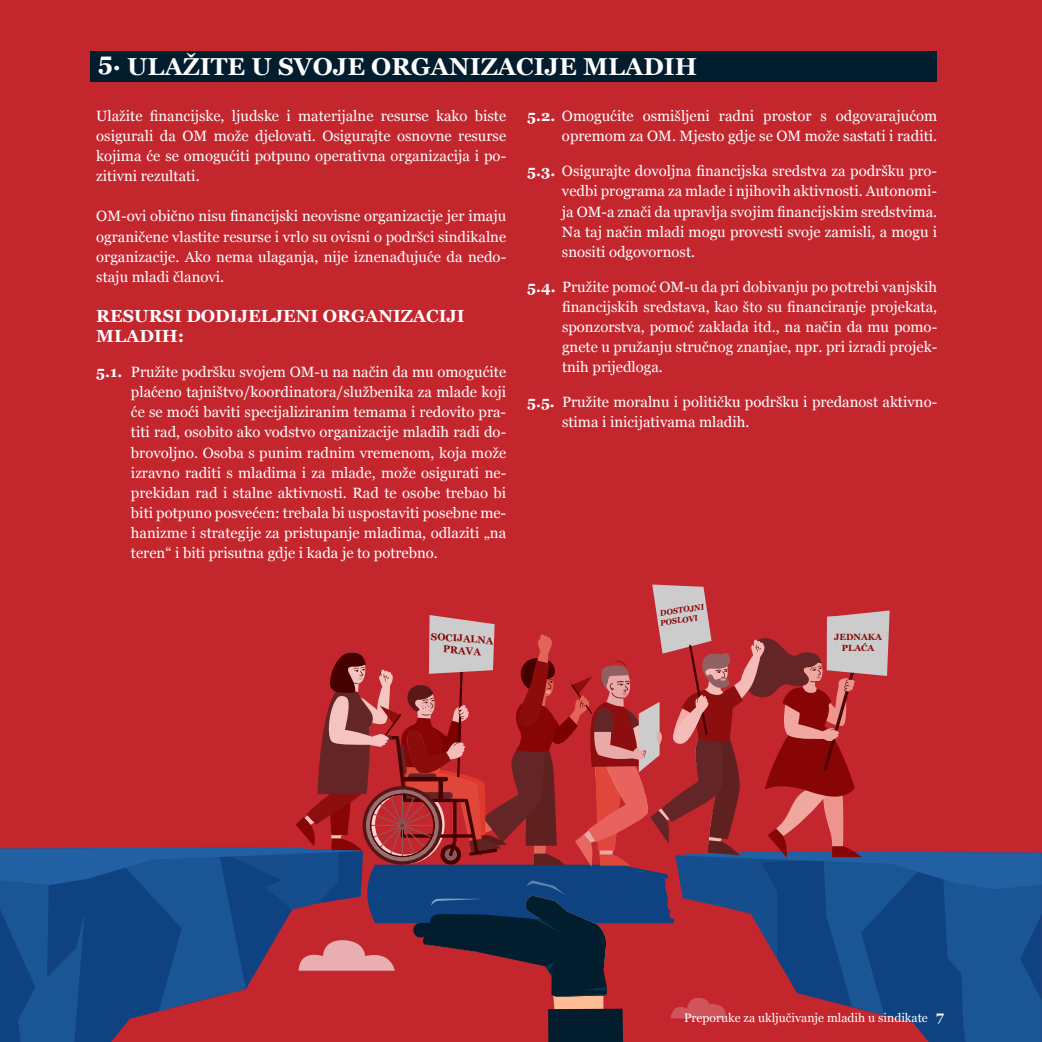
<style>
.page{position:relative;width:1042px;height:1042px;background:#c4262e}
.page>*{position:absolute;margin:0;border:0;box-sizing:border-box;transform-origin:0 0}
.t1{font:700 24.5px "Georgia";color:#fff}
.t2{font:700 17.5px/20.1px "Georgia";color:#fff}
.t3{font:14.88px/20.1px "Georgia";color:#fff;text-align:justify}
.t4{font:12.25px "Georgia";color:#fff}
.t5{font:700 9.97px/11.9px "Georgia";color:#880505;text-align:center}
.t6{font:700 8.92px/10.7px "Georgia";color:#880505;text-align:center}
.t7{font:700 8.22px/9.8px "Georgia";color:#880505;scale:.95 1}
.s1{font-weight:700}
.s2{font-weight:700;font-size:14px}
</style>
<div class="page">
<div style="left:90px;top:52px;width:847px;height:30px;background:#021d2e"></div>
<svg style="left:0;top:584px;width:1042px;height:458px"></svg>
<h1 class="t1" style="left:98px;top:48px;width:600px">5. ULAŽITE U SVOJE ORGANIZACIJE MLADIH</h1>
<p class="t3" style="left:96px;top:105px;width:411px">Ulažite financijske, ljudske i materijalne resurse kako biste osigurali da OM može djelovati. Osigurajte osnovne resurse kojima će se omogućiti potpuno operativna organizacija i po&shy;zitivni rezultati.</p>
<p class="t3" style="left:96px;top:206px;width:411px">OM-ovi obično nisu financijski neovisne organizacije jer imaju ograničene vlastite resurse i vrlo su ovisni o podršci sindikalne organizacije. Ako nema ulaganja, nije iznenađujuće da nedo&shy;staju mladi članovi.</p>
<p class="t2" style="left:96px;top:305px;width:370px">RESURSI DODIJELJENI ORGANIZACIJI<br>MLADIH:</p>
<p class="t3" style="left:131px;top:361px;width:377px;text-indent:-35px"><span class="s1">5.1.</span> Pružite podršku svojem OM-u na način da mu omogućite plaćeno tajništvo/koordinatora/službenika za mlade koji će se moći baviti specijaliziranim temama i redovito pra&shy;titi rad, osobito ako vodstvo organizacije mladih radi do&shy;brovoljno. Osoba s punim radnim vremenom, koja može izravno raditi s mladima i za mlade, može osigurati ne&shy;prekidan rad i stalne aktivnosti. Rad te osobe trebao bi biti potpuno posvećen: trebala bi uspostaviti posebne me&shy;hanizme i strategije za pristupanje mladima, odlaziti „na teren“ i biti prisutna gdje i kada je to potrebno.</p>
<p class="t5" style="left:431px;top:630px;width:64px;rotate:4deg">SOCIJALNA<br>PRAVA</p>
<p class="t3" style="left:527px;top:105px;width:411px;text-align:right"><span class="s1">5.2.</span> Omogućite osmišljeni radni prostor s odgovarajućom opremom za OM. Mjesto gdje se OM može sastati i raditi.</p>
<p class="t3" style="left:562px;top:160px;width:377px;text-indent:-35px"><span class="s1">5.3.</span> Osigurajte dovoljna financijska sredstva za podršku pro&shy;vedbi programa za mlade i njihovih aktivnosti. Autonomi&shy;ja OM-a znači da upravlja svojim financijskim sredstvima.<br>Na taj način mladi mogu provesti svoje zamisli, a mogu i snositi odgovornost.</p>
<p class="t3" style="left:562px;top:276px;width:377px;text-indent:-35px"><span class="s1">5.4.</span> Pružite pomoć OM-u da pri dobivanju po potrebi vanjskih financijskih sredstava, kao što su financiranje projekata, sponzorstva, pomoć zaklada itd., na način da mu pomo&shy;gnete u pružanju stručnog znanjae, npr. pri izradi projek&shy;tnih prijedloga.</p>
<p class="t3" style="left:562px;top:391px;width:377px;text-indent:-35px"><span class="s1">5.5.</span> Pružite moralnu i političku podršku i predanost aktivno&shy;stima i inicijativama mladih.</p>
<p class="t7" style="left:658px;top:608px;width:50px;rotate:-8deg">DOSTOJNI<br>POSLOVI</p>
<p class="t6" style="left:834px;top:631px;width:49px">JEDNAKA<br>PLAĆA</p>
<p class="t4" style="left:684px;top:1008px;width:261px">Preporuke za uključivanje mladih u sindikate <span class="s2">7</span></p>
</div>
